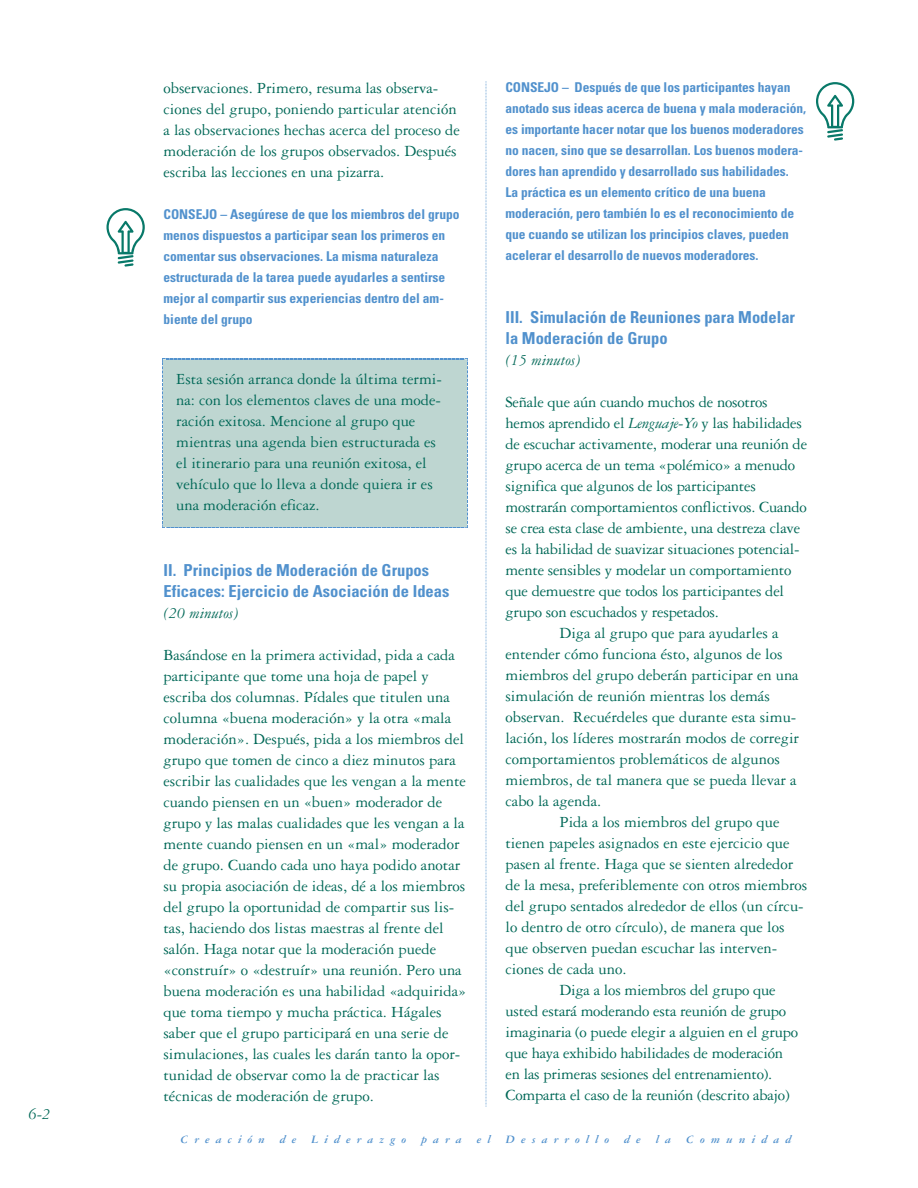
<style>
.page{position:relative;width:918px;height:1188px;background:#fff}
.page>*{position:absolute;margin:0;border:0;box-sizing:border-box;transform-origin:0 0}
.t1{font:16.5px/21px "Garamond Three";color:#006857}
.t2{font:700 condensed 16.5px/21px "Univers";color:#5191cd}
.t3{font:italic 16.5px "Garamond Three";color:#006857}
.t4{font:700 condensed 13.5px/21px "Univers";letter-spacing:-.005em;color:#5191cd}
.t5{font:italic 700 12px "Garamond Three";letter-spacing:.5em;color:#5191cd}
.s1{font-style:italic}
</style>
<div class="page">
<svg style="left:486px;top:81px;width:1px;height:1026px"></svg>
<div style="left:162px;top:359px;width:306px;height:169px;background:#bed6d1"></div>
<svg style="left:162px;top:358px;width:306px;height:5px"></svg>
<img style="left:467px;top:363px;width:1px;height:161px">
<svg style="left:162px;top:524px;width:306px;height:4px"></svg>
<img style="left:162px;top:362px;width:1px;height:162px">
<svg style="left:816px;top:82px;width:38px;height:59px"></svg>
<svg style="left:106px;top:208px;width:39px;height:59px"></svg>
<p class="t3" style="left:28px;top:1108px;width:23px">6-2</p>
<p class="t1" style="left:163px;top:79px;width:298px">observaciones. Primero, resuma las observa&shy;ciones del grupo, poniendo particular atención a las observaciones hechas acerca del proceso de moderación de los grupos observados. Después escriba las lecciones en una pizarra.</p>
<p class="t4" style="left:164px;top:205px;width:298px">CONSEJO – Asegúrese de que los miembros del grupo menos dispuestos a participar sean los primeros en comentar sus observaciones. La misma naturaleza estructurada de la tarea puede ayudarles a sentirse mejor al compartir sus experiencias dentro del am&shy;biente del grupo</p>
<p class="t4" style="left:506px;top:78px;width:302px">CONSEJO – Después de que los participantes hayan anotado sus ideas acerca de buena y mala moderación, es importante hacer notar que los buenos moderadores no nacen, sino que se desarrollan. Los buenos modera&shy;dores han aprendido y desarrollado sus habilidades.<br>La práctica es un elemento crítico de una buena moderación, pero también lo es el reconocimiento de que cuando se utilizan los principios claves, pueden acelerar el desarrollo de nuevos moderadores.</p>
<p class="t2" style="left:506px;top:309px;width:291px">III. Simulación de Reuniones para Modelar la Moderación de Grupo</p>
<p class="t3" style="left:506px;top:354px;width:77px">(15 minutos)</p>
<p class="t1" style="left:506px;top:393px;width:264px">Señale que aún cuando muchos de nosotros</p>
<p class="t1" style="left:506px;top:414px;width:298px">hemos aprendido el <span class="s1">Lenguaje-Yo</span> y las habilidades</p>
<p class="t1" style="left:506px;top:435px;width:303px">de escuchar activamente, moderar una reunión de</p>
<p class="t1" style="left:506px;top:456px;width:291px">grupo acerca de un tema «polémico» a menudo</p>
<p class="t1" style="left:506px;top:477px;width:252px">significa que algunos de los participantes</p>
<p class="t1" style="left:506px;top:498px;width:303px">mostrarán comportamientos conflictivos. Cuando</p>
<p class="t1" style="left:506px;top:519px;width:296px">se crea esta clase de ambiente, una destreza clave</p>
<p class="t1" style="left:506px;top:540px;width:296px">es la habilidad de suavizar situaciones potencial-</p>
<p class="t1" style="left:506px;top:561px;width:287px">mente sensibles y modelar un comportamiento</p>
<p class="t1" style="left:506px;top:582px;width:280px">que demuestre que todos los participantes del</p>
<p class="t1" style="left:506px;top:603px;width:215px">grupo son escuchados y respetados.</p>
<p class="t1" style="left:559px;top:624px;width:221px">Diga al grupo que para ayudarles a</p>
<p class="t1" style="left:506px;top:645px;width:279px">entender cómo funciona ésto, algunos de los</p>
<p class="t1" style="left:506px;top:666px;width:295px">miembros del grupo deberán participar en una</p>
<p class="t1" style="left:506px;top:687px;width:266px">simulación de reunión mientras los demás</p>
<p class="t1" style="left:506px;top:708px;width:292px">observan. Recuérdeles que durante esta simu-</p>
<p class="t1" style="left:506px;top:729px;width:295px">lación, los líderes mostrarán modos de corregir</p>
<p class="t1" style="left:506px;top:750px;width:276px">comportamientos problemáticos de algunos</p>
<p class="t1" style="left:506px;top:771px;width:292px">miembros, de tal manera que se pueda llevar a</p>
<p class="t1" style="left:506px;top:792px;width:97px">cabo la agenda.</p>
<p class="t1" style="left:559px;top:813px;width:221px">Pida a los miembros del grupo que</p>
<p class="t1" style="left:506px;top:834px;width:286px">tienen papeles asignados en este ejercicio que</p>
<p class="t1" style="left:506px;top:855px;width:289px">pasen al frente. Haga que se sienten alrededor</p>
<p class="t1" style="left:506px;top:876px;width:303px">de la mesa, preferiblemente con otros miembros</p>
<p class="t1" style="left:506px;top:897px;width:300px">del grupo sentados alrededor de ellos (un círcu-</p>
<p class="t1" style="left:506px;top:918px;width:281px">lo dentro de otro círculo), de manera que los</p>
<p class="t1" style="left:506px;top:939px;width:273px">que observen puedan escuchar las interven-</p>
<p class="t1" style="left:506px;top:960px;width:122px">ciones de cada uno.</p>
<p class="t1" style="left:559px;top:981px;width:218px">Diga a los miembros del grupo que</p>
<p class="t1" style="left:506px;top:1002px;width:282px">usted estará moderando esta reunión de grupo</p>
<p class="t1" style="left:506px;top:1023px;width:294px">imaginaria (o puede elegir a alguien en el grupo</p>
<p class="t1" style="left:506px;top:1044px;width:279px">que haya exhibido habilidades de moderación</p>
<p class="t1" style="left:506px;top:1065px;width:268px">en las primeras sesiones del entrenamiento).</p>
<p class="t1" style="left:506px;top:1086px;width:286px">Comparta el caso de la reunión (descrito abajo)</p>
<p class="t5" style="left:180px;top:1135px;width:613px">Creación de Liderazgo para el Desarrollo de la Comunidad</p>
<p class="t1" style="left:176px;top:370px;width:267px">Esta sesión arranca donde la última termi&shy;na: con los elementos claves de una mode&shy;ración exitosa. Mencione al grupo que mientras una agenda bien estructurada es el itinerario para una reunión exitosa, el vehículo que lo lleva a donde quiera ir es una moderación eficaz.</p>
<p class="t2" style="left:164px;top:562px;width:287px">II. Principios de Moderación de Grupos<br>Eficaces: Ejercicio de Asociación de Ideas</p>
<p class="t3" style="left:164px;top:607px;width:77px">(20 minutos)</p>
<p class="t1" style="left:164px;top:646px;width:304px">Basándose en la primera actividad, pida a cada participante que tome una hoja de papel y escriba dos columnas. Pídales que titulen una columna «buena moderación» y la otra «mala moderación». Después, pida a los miembros del grupo que tomen de cinco a diez minutos para escribir las cualidades que les vengan a la mente cuando piensen en un «buen» moderador de grupo y las malas cualidades que les vengan a la mente cuando piensen en un «mal» moderador de grupo. Cuando cada uno haya podido anotar su propia asociación de ideas, dé a los miembros del grupo la oportunidad de compartir sus lis&shy;tas, haciendo dos listas maestras al frente del salón. Haga notar que la moderación puede «construír» o «destruír» una reunión. Pero una buena moderación es una habilidad «adquirida» que toma tiempo y mucha práctica. Hágales saber que el grupo participará en una serie de simulaciones, las cuales les darán tanto la opor&shy;tunidad de observar como la de practicar las técnicas de moderación de grupo.</p>
</div>
